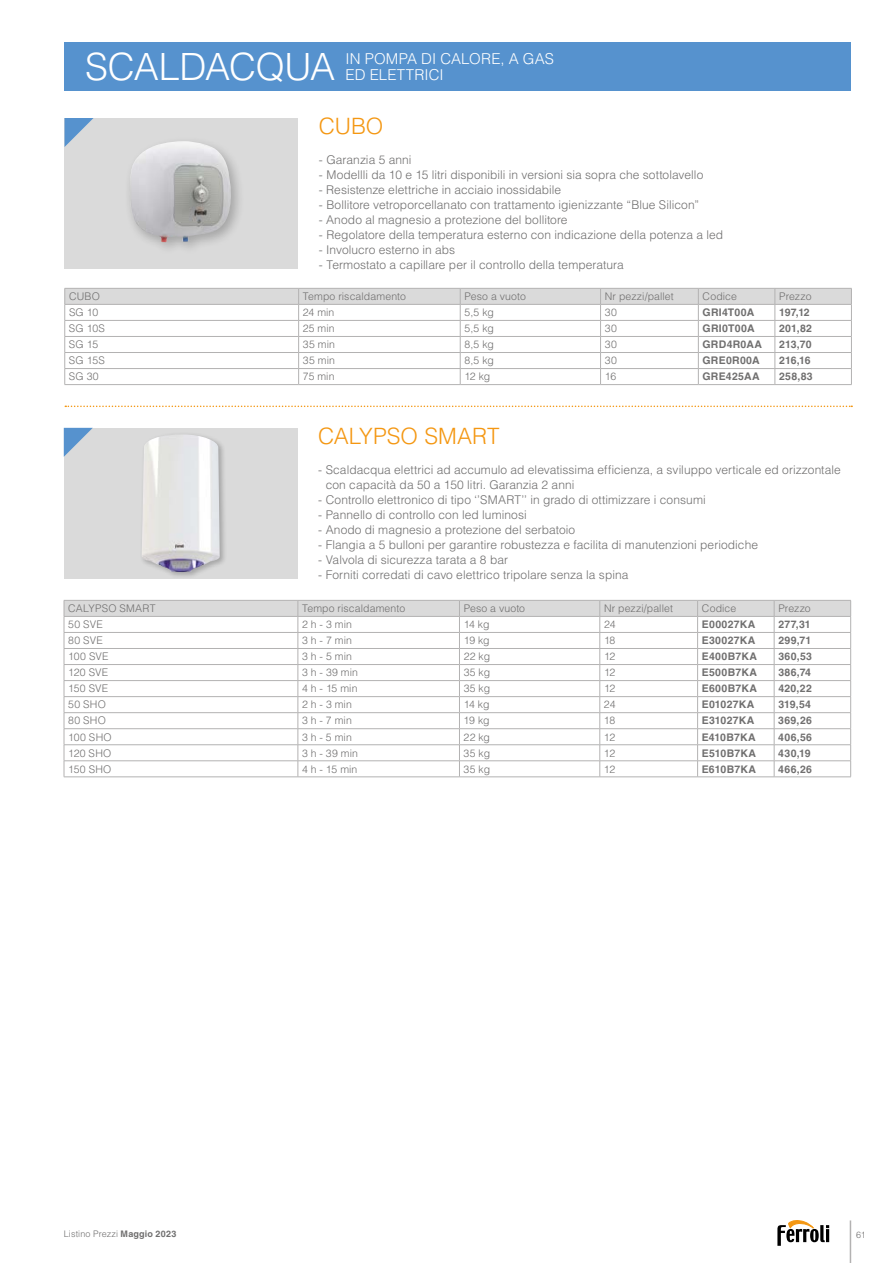
<style>
.page{position:relative;width:893px;height:1263px;background:#fff}
.page>*{position:absolute;margin:0;border:0;box-sizing:border-box;transform-origin:0 0}
.t1{font:300 37.5px "Helvetica LT Std";letter-spacing:-.01em;color:#fff}
.t2{font:300 22.5px "Helvetica LT Std";color:#f49712}
.t3{font:300 15px/16.2px "Helvetica LT Std";letter-spacing:.005em;color:#fff}
.t4{font:300 12px/15px "Helvetica LT Std";letter-spacing:.005em;color:#706f6f}
.t5{font:300 10.5px "Helvetica LT Std";letter-spacing:.01em;color:#706f6f}
.t6{font:700 10.5px "Helvetica LT Std";letter-spacing:.025em;color:#706f6f}
.t7{font:300 9px "Helvetica LT Std";letter-spacing:.01em;color:#706f6f}
.s1{font-weight:700}
</style>
<div class="page">
<hr style="left:850px;top:1220px;width:1px;height:43px;background:#b3b2b2">
<svg style="left:777px;top:1220px;width:52px;height:26px"></svg>
<svg style="left:65px;top:406px;width:787px;height:1px"></svg>
<div style="left:64px;top:428px;width:234px;height:151px;background:#dadada"></div>
<svg style="left:64px;top:428px;width:29px;height:29px"></svg>
<svg style="left:64px;top:600px;width:787px;height:176px"></svg>
<hr style="left:64px;top:776px;width:234px;height:1px;background:#b3b2b2">
<hr style="left:298px;top:776px;width:161px;height:1px;background:#b3b2b2">
<hr style="left:459px;top:776px;width:141px;height:1px;background:#b3b2b2">
<hr style="left:600px;top:776px;width:98px;height:1px;background:#b3b2b2">
<hr style="left:698px;top:776px;width:76px;height:1px;background:#b3b2b2">
<hr style="left:774px;top:776px;width:77px;height:1px;background:#b3b2b2">
<div style="left:139px;top:432px;width:88px;height:147px;background:#000;opacity:.25"></div>
<img style="left:142px;top:434px;width:78px;height:139px">
<div style="left:64px;top:43px;width:786px;height:48px;background:#5692ce"></div>
<div style="left:65px;top:118px;width:233px;height:151px;background:#dadada"></div>
<svg style="left:65px;top:118px;width:29px;height:29px"></svg>
<svg style="left:64px;top:288px;width:788px;height:96px"></svg>
<hr style="left:65px;top:384px;width:234px;height:1px;background:#b3b2b2">
<hr style="left:299px;top:384px;width:161px;height:1px;background:#b3b2b2">
<hr style="left:460px;top:384px;width:141px;height:1px;background:#b3b2b2">
<hr style="left:601px;top:384px;width:97px;height:1px;background:#b3b2b2">
<hr style="left:698px;top:384px;width:77px;height:1px;background:#b3b2b2">
<hr style="left:775px;top:384px;width:77px;height:1px;background:#b3b2b2">
<div style="left:124px;top:135px;width:121px;height:121px;background:#000;opacity:.25"></div>
<img style="left:129px;top:141px;width:104px;height:101px">
<h1 class="t1" style="left:85px;top:44px;width:252px">SCALDACQUA</h1>
<p class="t3" style="left:345px;top:51px;width:210px">IN POMPA DI CALORE, A GAS<br>ED ELETTRICI</p>
<h2 class="t2" style="left:319px;top:112px;width:66px">CUBO</h2>
<p class="t4" style="left:319px;top:152px;width:94px">- Garanzia 5 anni</p>
<p class="t4" style="left:319px;top:167px;width:386px">- Modellli da 10 e 15 litri disponibili in versioni sia sopra che sottolavello</p>
<p class="t4" style="left:319px;top:182px;width:244px">- Resistenze elettriche in acciaio inossidabile</p>
<p class="t4" style="left:319px;top:197px;width:382px">- Bollitore vetroporcellanato con trattamento igienizzante “Blue Silicon”</p>
<p class="t4" style="left:319px;top:212px;width:250px">- Anodo al magnesio a protezione del bollitore</p>
<p class="t4" style="left:319px;top:227px;width:406px">- Regolatore della temperatura esterno con indicazione della potenza a led</p>
<p class="t4" style="left:319px;top:242px;width:138px">- Involucro esterno in abs</p>
<p class="t4" style="left:319px;top:257px;width:307px">- Termostato a capillare per il controllo della temperatura</p>
<p class="t5" style="left:69px;top:290px;width:32px">CUBO</p>
<p class="t5" style="left:303px;top:290px;width:105px">Tempo riscaldamento</p>
<p class="t5" style="left:464px;top:290px;width:63px">Peso a vuoto</p>
<p class="t5" style="left:605px;top:290px;width:70px">Nr pezzi/pallet</p>
<p class="t5" style="left:703px;top:290px;width:36px">Codice</p>
<p class="t5" style="left:779px;top:290px;width:34px">Prezzo</p>
<p class="t5" style="left:69px;top:306px;width:31px">SG 10</p>
<p class="t5" style="left:303px;top:306px;width:33px">24 min</p>
<p class="t5" style="left:464px;top:306px;width:31px">5,5 kg</p>
<p class="t5" style="left:605px;top:306px;width:14px">30</p>
<p class="t6" style="left:703px;top:306px;width:53px">GRI4T00A</p>
<p class="t6" style="left:779px;top:306px;width:32px">197,12</p>
<p class="t5" style="left:69px;top:322px;width:38px">SG 10S</p>
<p class="t5" style="left:303px;top:322px;width:33px">25 min</p>
<p class="t5" style="left:464px;top:322px;width:31px">5,5 kg</p>
<p class="t5" style="left:605px;top:322px;width:14px">30</p>
<p class="t6" style="left:703px;top:322px;width:54px">GRI0T00A</p>
<p class="t6" style="left:779px;top:322px;width:34px">201,82</p>
<p class="t5" style="left:69px;top:338px;width:31px">SG 15</p>
<p class="t5" style="left:303px;top:338px;width:34px">35 min</p>
<p class="t5" style="left:464px;top:338px;width:31px">8,5 kg</p>
<p class="t5" style="left:605px;top:338px;width:14px">30</p>
<p class="t6" style="left:703px;top:338px;width:61px">GRD4R0AA</p>
<p class="t6" style="left:779px;top:338px;width:34px">213,70</p>
<p class="t5" style="left:69px;top:354px;width:37px">SG 15S</p>
<p class="t5" style="left:303px;top:354px;width:34px">35 min</p>
<p class="t5" style="left:464px;top:354px;width:31px">8,5 kg</p>
<p class="t5" style="left:605px;top:354px;width:14px">30</p>
<p class="t6" style="left:703px;top:354px;width:59px">GRE0R00A</p>
<p class="t6" style="left:779px;top:354px;width:33px">216,16</p>
<p class="t5" style="left:69px;top:370px;width:31px">SG 30</p>
<p class="t5" style="left:303px;top:370px;width:33px">75 min</p>
<p class="t5" style="left:464px;top:370px;width:27px">12 kg</p>
<p class="t5" style="left:605px;top:370px;width:13px">16</p>
<p class="t6" style="left:702px;top:370px;width:59px">GRE425AA</p>
<p class="t6" style="left:779px;top:370px;width:35px">258,83</p>
<h2 class="t2" style="left:318px;top:422px;width:183px">CALYPSO SMART</h2>
<p class="t4" style="left:326px;top:462px;width:517px;text-indent:-8px">- Scaldacqua elettrici ad accumulo ad elevatissima efficienza, a sviluppo verticale ed orizzontale con capacità da 50 a 150 litri. Garanzia 2 anni</p>
<p class="t4" style="left:318px;top:492px;width:389px">- Controllo elettronico di tipo ‘’SMART’’ in grado di ottimizzare i consumi</p>
<p class="t4" style="left:318px;top:507px;width:210px">- Pannello di controllo con led luminosi</p>
<p class="t4" style="left:318px;top:522px;width:259px">- Anodo di magnesio a protezione del serbatoio</p>
<p class="t4" style="left:318px;top:537px;width:442px">- Flangia a 5 bulloni per garantire robustezza e facilita di manutenzioni periodiche</p>
<p class="t4" style="left:318px;top:552px;width:192px">- Valvola di sicurezza tarata a 8 bar</p>
<p class="t4" style="left:318px;top:567px;width:312px">- Forniti corredati di cavo elettrico tripolare senza la spina</p>
<p class="t5" style="left:68px;top:602px;width:89px">CALYPSO SMART</p>
<p class="t5" style="left:302px;top:602px;width:105px">Tempo riscaldamento</p>
<p class="t5" style="left:464px;top:602px;width:63px">Peso a vuoto</p>
<p class="t5" style="left:604px;top:602px;width:70px">Nr pezzi/pallet</p>
<p class="t5" style="left:702px;top:602px;width:36px">Codice</p>
<p class="t5" style="left:778px;top:602px;width:34px">Prezzo</p>
<p class="t5" style="left:68px;top:618px;width:36px">50 SVE</p>
<p class="t5" style="left:302px;top:618px;width:51px">2 h - 3 min</p>
<p class="t5" style="left:464px;top:618px;width:27px">14 kg</p>
<p class="t5" style="left:604px;top:618px;width:13px">24</p>
<p class="t6" style="left:702px;top:618px;width:55px">E00027KA</p>
<p class="t6" style="left:778px;top:618px;width:34px">277,31</p>
<p class="t5" style="left:68px;top:634px;width:36px">80 SVE</p>
<p class="t5" style="left:302px;top:634px;width:51px">3 h - 7 min</p>
<p class="t5" style="left:464px;top:634px;width:27px">19 kg</p>
<p class="t5" style="left:604px;top:634px;width:13px">18</p>
<p class="t6" style="left:702px;top:634px;width:55px">E30027KA</p>
<p class="t6" style="left:778px;top:634px;width:35px">299,71</p>
<p class="t5" style="left:68px;top:650px;width:42px">100 SVE</p>
<p class="t5" style="left:302px;top:650px;width:51px">3 h - 5 min</p>
<p class="t5" style="left:464px;top:650px;width:28px">22 kg</p>
<p class="t5" style="left:604px;top:650px;width:13px">12</p>
<p class="t6" style="left:702px;top:650px;width:57px">E400B7KA</p>
<p class="t6" style="left:778px;top:650px;width:35px">360,53</p>
<p class="t5" style="left:68px;top:666px;width:42px">120 SVE</p>
<p class="t5" style="left:302px;top:666px;width:57px">3 h - 39 min</p>
<p class="t5" style="left:464px;top:666px;width:28px">35 kg</p>
<p class="t5" style="left:604px;top:666px;width:13px">12</p>
<p class="t6" style="left:702px;top:666px;width:57px">E500B7KA</p>
<p class="t6" style="left:778px;top:666px;width:34px">386,74</p>
<p class="t5" style="left:68px;top:682px;width:42px">150 SVE</p>
<p class="t5" style="left:302px;top:682px;width:57px">4 h - 15 min</p>
<p class="t5" style="left:464px;top:682px;width:28px">35 kg</p>
<p class="t5" style="left:604px;top:682px;width:13px">12</p>
<p class="t6" style="left:702px;top:682px;width:57px">E600B7KA</p>
<p class="t6" style="left:778px;top:682px;width:35px">420,22</p>
<p class="t5" style="left:68px;top:698px;width:39px">50 SHO</p>
<p class="t5" style="left:302px;top:698px;width:51px">2 h - 3 min</p>
<p class="t5" style="left:464px;top:698px;width:27px">14 kg</p>
<p class="t5" style="left:604px;top:698px;width:13px">24</p>
<p class="t6" style="left:702px;top:698px;width:54px">E01027KA</p>
<p class="t6" style="left:778px;top:698px;width:34px">319,54</p>
<p class="t5" style="left:68px;top:714px;width:39px">80 SHO</p>
<p class="t5" style="left:302px;top:714px;width:51px">3 h - 7 min</p>
<p class="t5" style="left:464px;top:714px;width:27px">19 kg</p>
<p class="t5" style="left:604px;top:714px;width:13px">18</p>
<p class="t6" style="left:702px;top:714px;width:54px">E31027KA</p>
<p class="t6" style="left:778px;top:714px;width:35px">369,26</p>
<p class="t5" style="left:68px;top:730px;width:45px">100 SHO</p>
<p class="t5" style="left:302px;top:730px;width:51px">3 h - 5 min</p>
<p class="t5" style="left:464px;top:730px;width:28px">22 kg</p>
<p class="t5" style="left:604px;top:730px;width:13px">12</p>
<p class="t6" style="left:702px;top:730px;width:56px">E410B7KA</p>
<p class="t6" style="left:778px;top:730px;width:35px">406,56</p>
<p class="t5" style="left:68px;top:746px;width:45px">120 SHO</p>
<p class="t5" style="left:302px;top:746px;width:57px">3 h - 39 min</p>
<p class="t5" style="left:464px;top:746px;width:28px">35 kg</p>
<p class="t5" style="left:604px;top:746px;width:13px">12</p>
<p class="t6" style="left:702px;top:746px;width:56px">E510B7KA</p>
<p class="t6" style="left:778px;top:746px;width:34px">430,19</p>
<p class="t5" style="left:68px;top:762px;width:45px">150 SHO</p>
<p class="t5" style="left:302px;top:762px;width:57px">4 h - 15 min</p>
<p class="t5" style="left:464px;top:762px;width:28px">35 kg</p>
<p class="t5" style="left:604px;top:762px;width:13px">12</p>
<p class="t6" style="left:702px;top:762px;width:56px">E610B7KA</p>
<p class="t6" style="left:778px;top:762px;width:35px">466,26</p>
<p class="t7" style="left:64px;top:1228px;width:114px">Listino Prezzi <span class="s1">Maggio 2023</span></p>
<p class="t7" style="left:856px;top:1229px;width:11px">61</p>
</div>
